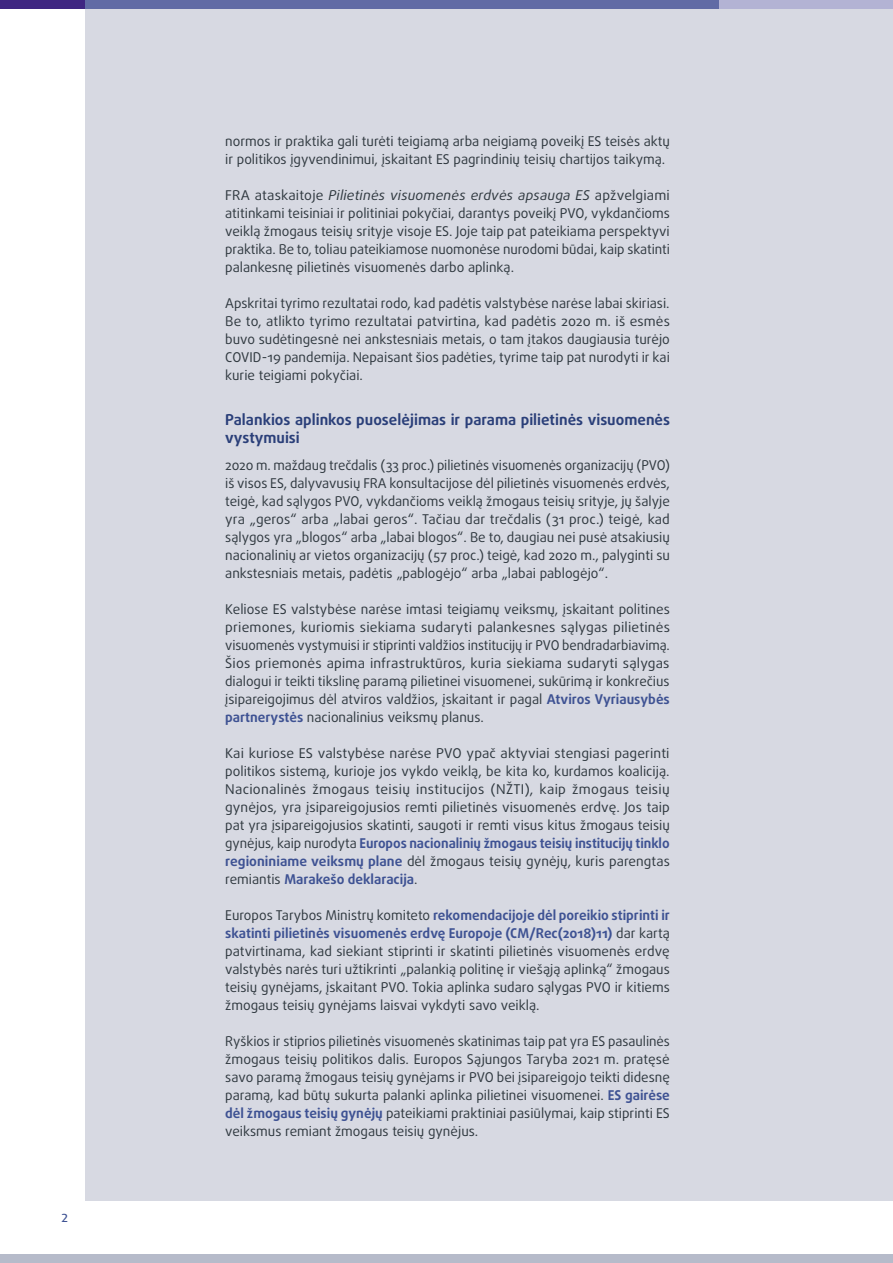
<style>
.page{position:relative;width:893px;height:1263px;background:#fff}
.page>*{position:absolute;margin:0;border:0;box-sizing:border-box;transform-origin:0 0}
.key_findings_subtitl{font:700 15px/18px "Daxline Pro";color:#2a3f79}
.body_text{font:13.5px/18px "Daxline Pro";color:#2f383f;text-align:justify}
.t1{font:500 11.25px "Daxline Pro";color:#3e5293}
.s1{font-style:italic}
.s2{font-weight:700;color:#3e5293}
</style>
<div class="page">
<div style="left:0;top:1254px;width:893px;height:9px;background:#b6bbca"></div>
<div style="left:393px;top:0;width:500px;height:10px;background:#b3b3d4"></div>
<div style="left:85px;top:0;width:634px;height:10px;background:#616ba5"></div>
<div style="left:0;top:0;width:85px;height:9px;background:#3f2682"></div>
<div style="left:85px;top:9px;width:808px;height:1192px;background:#d7d9e2"></div>
<p class="t1" style="left:62px;top:1210px;width:8px">2</p>
<p class="body_text" style="left:225px;top:132px;width:446px">normos ir praktika gali turėti teigiamą arba neigiamą poveikį ES teisės aktų ir politikos įgyvendinimui, įskaitant ES pagrindinių teisių chartijos taikymą.</p>
<p class="body_text" style="left:225px;top:186px;width:446px">FRA ataskaitoje <span class="s1">Pilietinės visuomenės erdvės apsauga ES</span> apžvelgiami atitinkami teisiniai ir politiniai pokyčiai, darantys poveikį PVO, vykdančioms veiklą žmogaus teisių srityje visoje ES. Joje taip pat pateikiama perspektyvi praktika. Be to, toliau pateikiamose nuomonėse nurodomi būdai, kaip skatinti palankesnę pilietinės visuomenės darbo aplinką.</p>
<p class="body_text" style="left:225px;top:294px;width:446px">Apskritai tyrimo rezultatai rodo, kad padėtis valstybėse narėse labai skiriasi.<br>Be to, atlikto tyrimo rezultatai patvirtina, kad padėtis 2020 m. iš esmės buvo sudėtingesnė nei ankstesniais metais, o tam įtakos daugiausia turėjo COVID-19 pandemija. Nepaisant šios padėties, tyrime taip pat nurodyti ir kai kurie teigiami pokyčiai.</p>
<h2 class="key_findings_subtitl" style="left:225px;top:410px;width:446px">Palankios aplinkos puoselėjimas ir parama pilietinės visuomenės vystymuisi</h2>
<p class="body_text" style="left:225px;top:456px;width:446px">2020 m. maždaug trečdalis (33 proc.) pilietinės visuomenės organizacijų (PVO) iš visos ES, dalyvavusių FRA konsultacijose dėl pilietinės visuomenės erdvės, teigė, kad sąlygos PVO, vykdančioms veiklą žmogaus teisių srityje, jų šalyje yra „geros“ arba „labai geros“. Tačiau dar trečdalis (31 proc.) teigė, kad sąlygos yra „blogos“ arba „labai blogos“. Be to, daugiau nei pusė atsakiusių nacionalinių ar vietos organizacijų (57 proc.) teigė, kad 2020 m., palyginti su ankstesniais metais, padėtis „pablogėjo“ arba „labai pablogėjo“.</p>
<p class="body_text" style="left:225px;top:600px;width:446px">Keliose ES valstybėse narėse imtasi teigiamų veiksmų, įskaitant politines priemones, kuriomis siekiama sudaryti palankesnes sąlygas pilietinės visuomenės vystymuisi ir stiprinti valdžios institucijų ir PVO bendradarbiavimą.<br>Šios priemonės apima infrastruktūros, kuria siekiama sudaryti sąlygas dialogui ir teikti tikslinę paramą pilietinei visuomenei, sukūrimą ir konkrečius įsipareigojimus dėl atviros valdžios, įskaitant ir pagal <span class="s2">Atviros Vyriausybės partnerystės</span> nacionalinius veiksmų planus.</p>
<p class="body_text" style="left:225px;top:744px;width:446px">Kai kuriose ES valstybėse narėse PVO ypač aktyviai stengiasi pagerinti politikos sistemą, kurioje jos vykdo veiklą, be kita ko, kurdamos koaliciją.<br>Nacionalinės žmogaus teisių institucijos (NŽTI), kaip žmogaus teisių gynėjos, yra įsipareigojusios remti pilietinės visuomenės erdvę. Jos taip pat yra įsipareigojusios skatinti, saugoti ir remti visus kitus žmogaus teisių gynėjus, kaip nurodyta <span class="s2">Europos nacionalinių žmogaus teisių institucijų tinklo regioniniame veiksmų plane</span> dėl žmogaus teisių gynėjų, kuris parengtas remiantis <span class="s2">Marakešo deklaracija</span>.</p>
<p class="body_text" style="left:225px;top:906px;width:446px">Europos Tarybos Ministrų komiteto <span class="s2">rekomendacijoje dėl poreikio stiprinti ir skatinti pilietinės visuomenės erdvę Europoje (CM/Rec(2018)11)</span> dar kartą patvirtinama, kad siekiant stiprinti ir skatinti pilietinės visuomenės erdvę valstybės narės turi užtikrinti „palankią politinę ir viešąją aplinką“ žmogaus teisių gynėjams, įskaitant PVO. Tokia aplinka sudaro sąlygas PVO ir kitiems žmogaus teisių gynėjams laisvai vykdyti savo veiklą.</p>
<p class="body_text" style="left:225px;top:1032px;width:446px">Ryškios ir stiprios pilietinės visuomenės skatinimas taip pat yra ES pasaulinės žmogaus teisių politikos dalis. Europos Sąjungos Taryba 2021 m. pratęsė savo paramą žmogaus teisių gynėjams ir PVO bei įsipareigojo teikti didesnę paramą, kad būtų sukurta palanki aplinka pilietinei visuomenei. <span class="s2">ES gairėse dėl žmogaus teisių gynėjų</span> pateikiami praktiniai pasiūlymai, kaip stiprinti ES veiksmus remiant žmogaus teisių gynėjus.</p>
</div>
